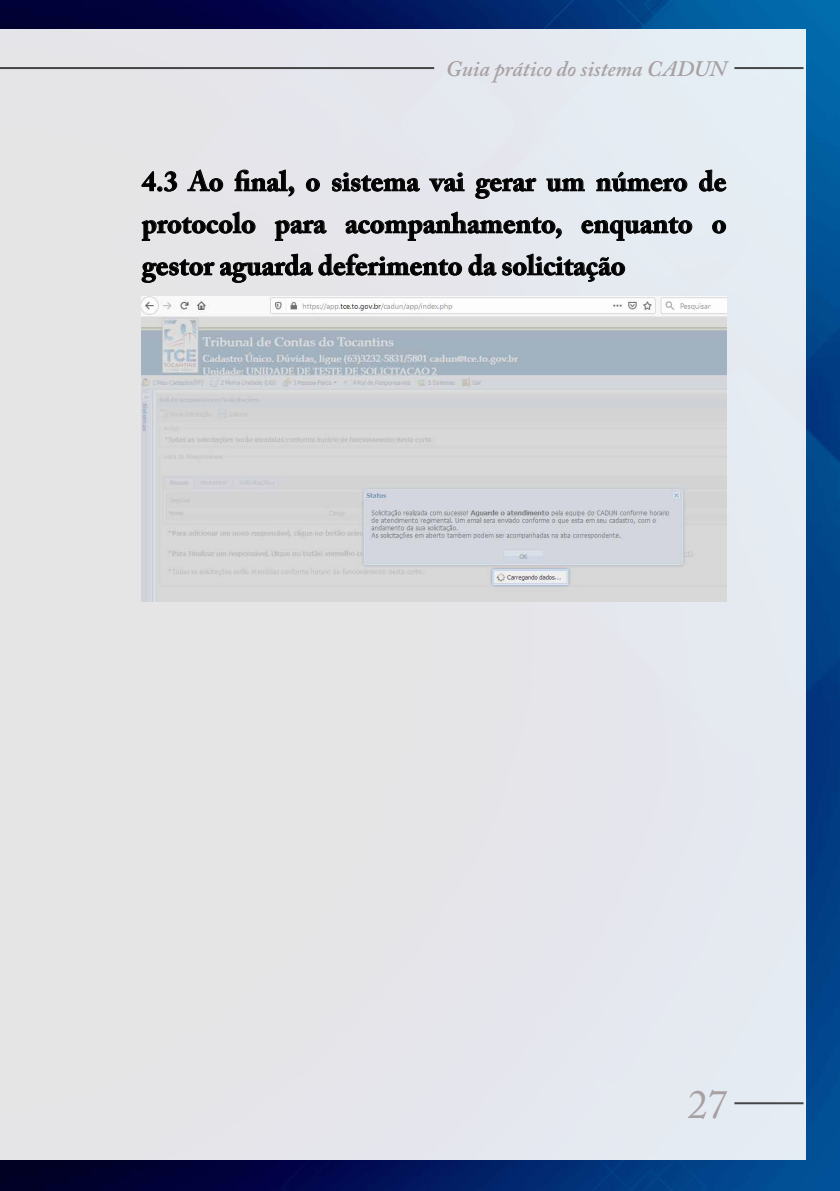
<style>
.page{position:relative;width:840px;height:1191px;background:#fff}
.page>*{position:absolute;margin:0;border:0;box-sizing:border-box;transform-origin:0 0}
.t1{font:40px "Adobe Caslon Pro";color:#a8a1a3}
.t2{font:700 28px/42px "Adobe Caslon Pro";color:#000;text-align:justify}
.t3{font:italic 600 22px "Adobe Caslon Pro";color:#a8a1a3}
</style>
<div class="page">
<img style="left:0;top:0;width:839px;height:1191px">
<div style="left:0;top:29px;width:805px;height:1130px;background:#e5e5ea"></div>
<hr style="left:0;top:67px;width:434px;height:2px;background:#000">
<hr style="left:734px;top:67px;width:69px;height:2px;background:#000">
<hr style="left:734px;top:1102px;width:69px;height:2px;background:#000">
<svg style="left:141px;top:171px;width:37px;height:21px"></svg>
<svg style="left:187px;top:169px;width:36px;height:23px"></svg>
<svg style="left:234px;top:169px;width:61px;height:28px"></svg>
<svg style="left:306px;top:178px;width:14px;height:14px"></svg>
<svg style="left:332px;top:172px;width:88px;height:20px"></svg>
<svg style="left:429px;top:172px;width:36px;height:20px"></svg>
<svg style="left:475px;top:177px;width:61px;height:22px"></svg>
<svg style="left:546px;top:178px;width:39px;height:14px"></svg>
<svg style="left:596px;top:171px;width:91px;height:21px"></svg>
<svg style="left:699px;top:169px;width:27px;height:23px"></svg>
<svg style="left:141px;top:211px;width:115px;height:30px"></svg>
<svg style="left:274px;top:220px;width:53px;height:21px"></svg>
<svg style="left:345px;top:211px;width:217px;height:30px"></svg>
<svg style="left:581px;top:217px;width:111px;height:24px"></svg>
<svg style="left:712px;top:220px;width:14px;height:14px"></svg>
<svg style="left:141px;top:253px;width:484px;height:30px"></svg>
<img style="left:142px;top:297px;width:584px;height:304px">
<p class="t3" style="left:445px;top:55px;width:282px">Guia prático do sistema CADUN</p>
<p class="t2" style="left:142px;top:160px;width:585px">4.3 Ao final, o sistema vai gerar um número de protocolo para acompanhamento, enquanto o gestor aguarda deferimento da solicitação</p>
<h1 class="t1" style="left:687px;top:1081px;width:41px">27</h1>
</div>
